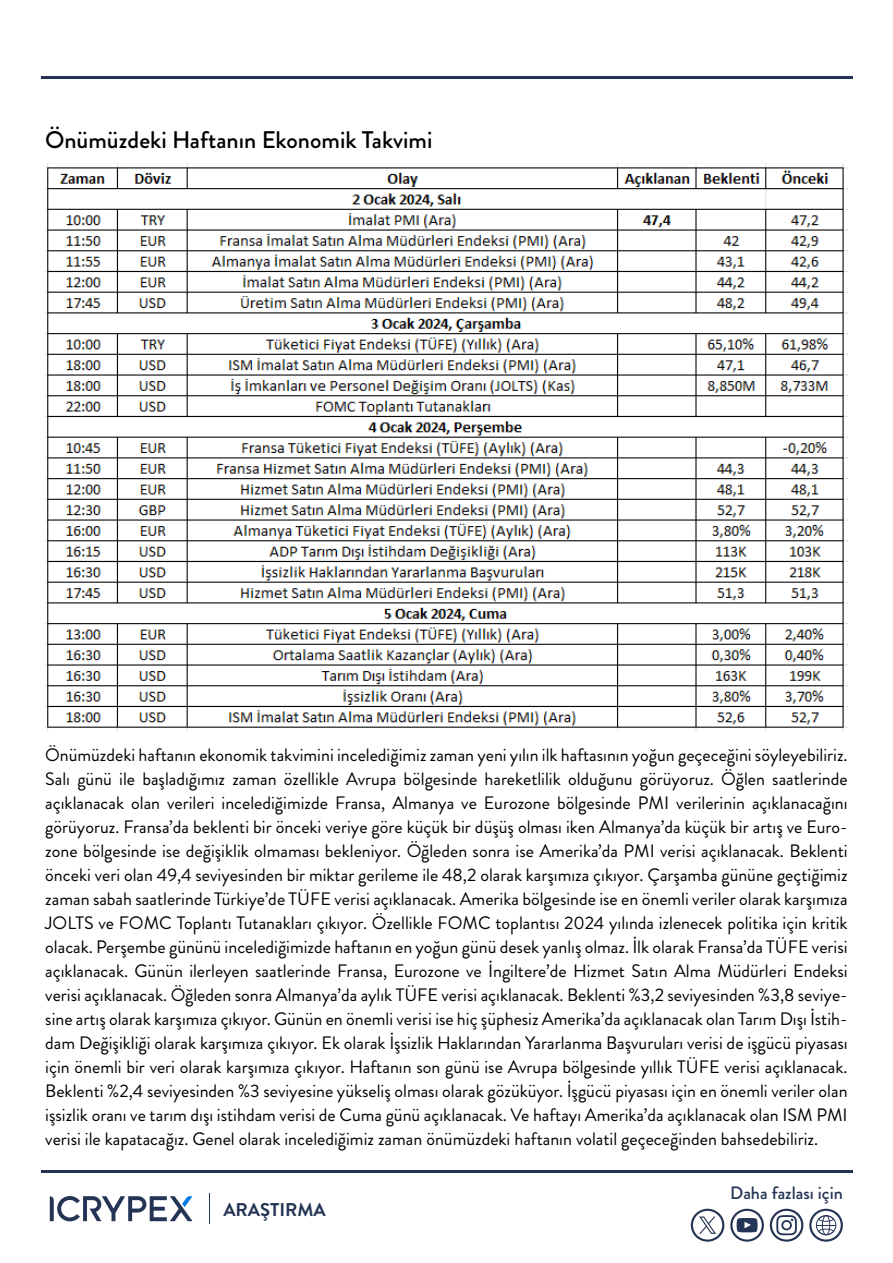
<style>
.page{position:relative;width:893px;height:1263px;background:#fff}
.page>*{position:absolute;margin:0;border:0;box-sizing:border-box;transform-origin:0 0}
.t1{font:500 24px "Brandon Grotesque";color:#000}
.t2{font:700 18.45px "Brandon Grotesque";color:#243454}
.t3{font:18px/24px "Brandon Grotesque";color:#000;text-align:justify}
.t4{font:500 18px "Brandon Grotesque";color:#243454}
</style>
<div class="page">
<hr style="left:41px;top:1170px;width:811px;height:2px;background:#243454">
<hr style="left:41px;top:76px;width:811px;height:2px;background:#243454">
<svg style="left:50px;top:1196px;width:142px;height:26px"></svg>
<hr style="left:209px;top:1193px;width:1px;height:31px;background:#243454">
<svg style="left:809px;top:1209px;width:34px;height:33px"></svg>
<svg style="left:770px;top:1209px;width:33px;height:33px"></svg>
<svg style="left:730px;top:1209px;width:34px;height:33px"></svg>
<svg style="left:691px;top:1209px;width:33px;height:33px"></svg>
<img style="left:45px;top:164px;width:802px;height:567px">
<h1 class="t1" style="left:45px;top:123px;width:389px">Önümüzdeki Haftanın Ekonomik Takvimi</h1>
<p class="t3" style="left:45px;top:743px;width:804px">Önümüzdeki haftanın ekonomik takvimini incelediğimiz zaman yeni yılın ilk haftasının yoğun geçeceğini söyleyebiliriz.<br>Salı günü ile başladığımız zaman özellikle Avrupa bölgesinde hareketlilik olduğunu görüyoruz. Öğlen saatlerinde açıklanacak olan verileri incelediğimizde Fransa, Almanya ve Eurozone bölgesinde PMI verilerinin açıklanacağını görüyoruz. Fransa’da beklenti bir önceki veriye göre küçük bir düşüş olması iken Almanya’da küçük bir artış ve Euro&shy;zone bölgesinde ise değişiklik olmaması bekleniyor. Öğleden sonra ise Amerika’da PMI verisi açıklanacak. Beklenti önceki veri olan 49,4 seviyesinden bir miktar gerileme ile 48,2 olarak karşımıza çıkıyor. Çarşamba gününe geçtiğimiz zaman sabah saatlerinde Türkiye’de TÜFE verisi açıklanacak. Amerika bölgesinde ise en önemli veriler olarak karşımıza JOLTS ve FOMC Toplantı Tutanakları çıkıyor. Özellikle FOMC toplantısı 2024 yılında izlenecek politika için kritik olacak. Perşembe gününü incelediğimizde haftanın en yoğun günü desek yanlış olmaz. İlk olarak Fransa’da TÜFE verisi açıklanacak. Günün ilerleyen saatlerinde Fransa, Eurozone ve İngiltere’de Hizmet Satın Alma Müdürleri Endeksi verisi açıklanacak. Öğleden sonra Almanya’da aylık TÜFE verisi açıklanacak. Beklenti %3,2 seviyesinden %3,8 seviye&shy;sine artış olarak karşımıza çıkıyor. Günün en önemli verisi ise hiç şüphesiz Amerika’da açıklanacak olan Tarım Dışı İstih&shy;dam Değişikliği olarak karşımıza çıkıyor. Ek olarak İşsizlik Haklarından Yararlanma Başvuruları verisi de işgücü piyasası için önemli bir veri olarak karşımıza çıkıyor. Haftanın son günü ise Avrupa bölgesinde yıllık TÜFE verisi açıklanacak.<br>Beklenti %2,4 seviyesinden %3 seviyesine yükseliş olması olarak gözüküyor. İşgücü piyasası için en önemli veriler olan işsizlik oranı ve tarım dışı istihdam verisi de Cuma günü açıklanacak. Ve haftayı Amerika’da açıklanacak olan ISM PMI verisi ile kapatacağız. Genel olarak incelediğimiz zaman önümüzdeki haftanın volatil geçeceğinden bahsedebiliriz.</p>
<p class="t2" style="left:223px;top:1197px;width:104px">ARAŞTIRMA</p>
<p class="t4" style="left:730px;top:1181px;width:114px">Daha fazlası için</p>
</div>
